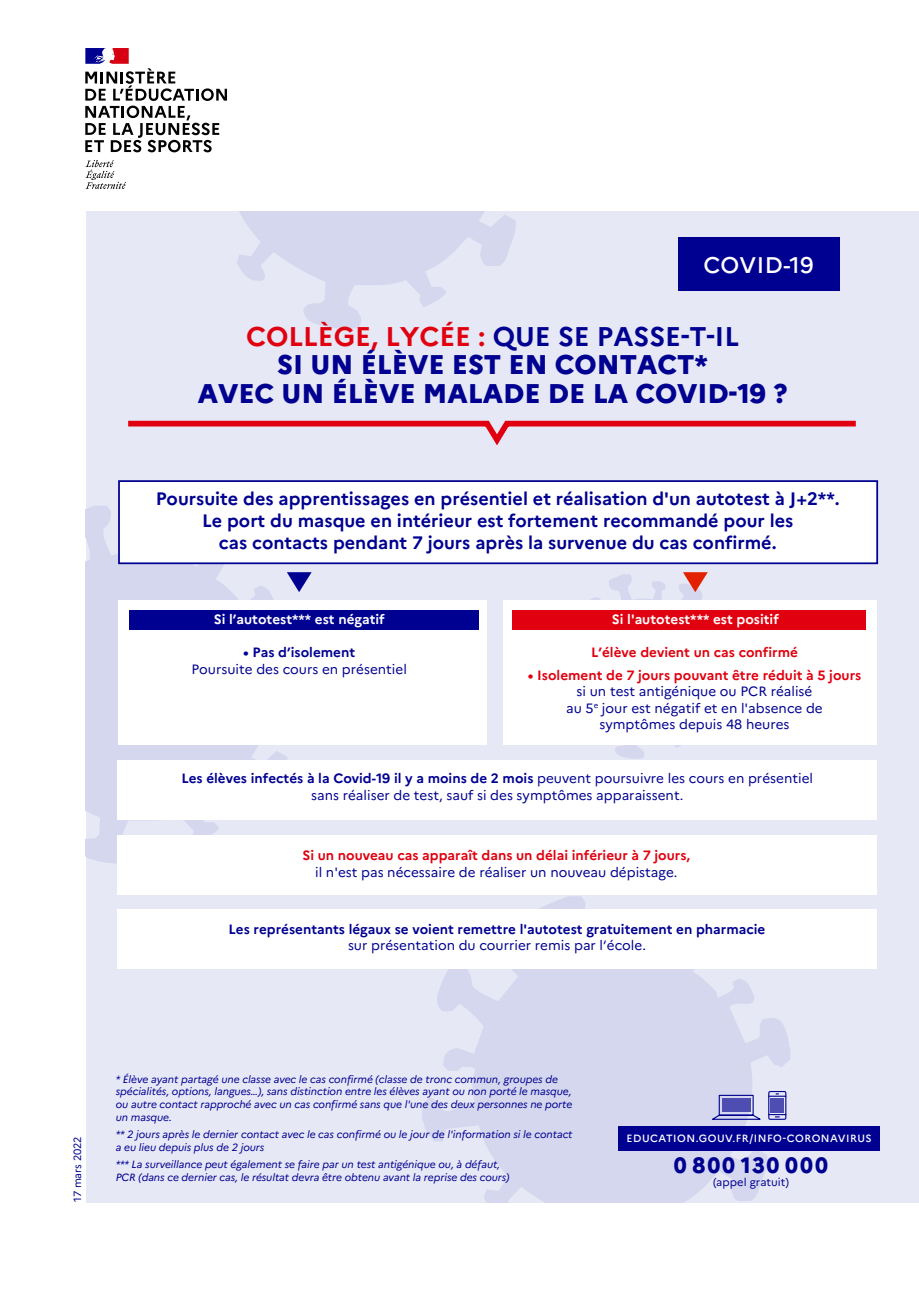
<style>
.page{position:relative;width:919px;height:1289px;background:#fff}
.page>*{position:absolute;margin:0;border:0;box-sizing:border-box;transform-origin:0 0}
.t1{font:800 27px/28.5px "Marianne";color:#000091;text-align:center}
.t2{font:500 22.65px "Marianne";letter-spacing:.02em;color:#fff}
.t3{font:800 22.2px "Marianne";letter-spacing:.095em;color:#000091}
.t4{font:700 18px/21.6px "Marianne";color:#000091;text-align:center}
.t5{font:13.5px/16.5px "Marianne";color:#000091;text-align:center}
.t6{font:700 13.5px "Marianne";color:#e1000f}
.t7{font:700 13.5px "Marianne";color:#000091}
.t8{font:700 13.5px "Marianne";color:#fff}
.t9{font:11.1px "Marianne";letter-spacing:.005em;color:#000091}
.t10{font:italic 10.5px/12.8px "Marianne";letter-spacing:-.005em;color:#000091}
.t11{font:500 10.5px "Marianne";letter-spacing:.05em;color:#fff}
.t12{font:10.5px "Marianne";letter-spacing:-.01em;color:#000091}
.s1{font-weight:700;color:#e1000f}
.s2{font-weight:700}
</style>
<div class="page">
<svg style="left:85px;top:160px;width:41px;height:29px"></svg>
<svg style="left:85px;top:48px;width:142px;height:104px"></svg>
<div style="left:86px;top:211px;width:832px;height:991px;background:#e7e8f5"></div>
<div style="left:678px;top:237px;width:161px;height:54px;background:#000091"></div>
<svg style="left:237px;top:211px;width:279px;height:118px"></svg>
<svg style="left:86px;top:506px;width:224px;height:358px;fill:#d5d7ee"></svg>
<svg style="left:422px;top:896px;width:368px;height:306px;fill:#d5d7ee"></svg>
<svg style="left:128px;top:420px;width:728px;height:26px"></svg>
<div style="left:118px;top:600px;width:369px;height:144px;background:#fff"></div>
<div style="left:129px;top:610px;width:349px;height:20px;background:#000091"></div>
<div style="left:502px;top:600px;width:374px;height:144px;background:#fff"></div>
<div style="left:117px;top:759px;width:759px;height:60px;background:#fff"></div>
<div style="left:117px;top:835px;width:759px;height:59px;background:#fff"></div>
<div style="left:512px;top:610px;width:353px;height:20px;background:#e1000f"></div>
<div style="left:118px;top:480px;width:760px;height:84px;background:#fff;border:2px solid #000091"></div>
<svg style="left:550px;top:572px;width:184px;height:187px"></svg>
<svg style="left:287px;top:572px;width:24px;height:20px"></svg>
<div style="left:117px;top:908px;width:759px;height:60px;background:#fff"></div>
<div style="left:768px;top:1090px;width:18px;height:29px;border:1px solid #000091;border-radius:2px"></div>
<svg style="left:708px;top:1093px;width:78px;height:27px"></svg>
<div style="left:770px;top:1097px;width:13px;height:15px;background:#4d4db2"></div>
<div style="left:618px;top:1125px;width:261px;height:25px;background:#000091"></div>
<h2 class="t2" style="left:703px;top:247px;width:112px">COVID-19</h2>
<h1 class="t1" style="left:198px;top:320px;width:591px"><span class="s1">COLLÈGE, LYCÉE :</span> <span class="s2">QUE SE PASSE-T-IL<br></span>SI UN ÉLÈVE EST EN CONTACT*<br>AVEC UN ÉLÈVE MALADE DE LA COVID-19 ?</h1>
<h3 class="t4" style="left:156px;top:486px;width:685px">Poursuite des apprentissages en présentiel et réalisation d'un autotest à J+2**.<br>Le port du masque en intérieur est fortement recommandé pour les<br>cas contacts pendant 7 jours après la survenue du cas confirmé.</h3>
<p class="t8" style="left:214px;top:609px;width:172px">Si l’autotest*** est négatif</p>
<p class="t7" style="left:243px;top:642px;width:113px">• Pas d’isolement</p>
<p class="t5" style="left:191px;top:659px;width:217px">Poursuite des cours en présentiel</p>
<p class="t8" style="left:612px;top:609px;width:168px">Si l'autotest*** est positif</p>
<p class="t6" style="left:591px;top:642px;width:208px">L’élève devient un cas confirmé</p>
<p class="t6" style="left:527px;top:664px;width:335px">• Isolement de 7 jours pouvant être réduit à 5 jours</p>
<p class="t5" style="left:566px;top:682px;width:258px">si un test antigénique ou PCR réalisé<br>au 5<sup>e</sup> jour est négatif et en l'absence de symptômes depuis 48 heures</p>
<p class="t5" style="left:181px;top:769px;width:633px"><span class="s2">Les élèves infectés à la Covid-19 il y a moins de 2 mois</span> peuvent poursuivre les cours en présentiel sans réaliser de test, sauf si des symptômes apparaissent.</p>
<p class="t6" style="left:302px;top:844px;width:389px">Si un nouveau cas apparaît dans un délai inférieur à 7 jours,</p>
<p class="t5" style="left:315px;top:862px;width:364px">il n'est pas nécessaire de réaliser un nouveau dépistage.</p>
<p class="t7" style="left:228px;top:918px;width:538px">Les représentants légaux se voient remettre l'autotest gratuitement en pharmacie</p>
<p class="t5" style="left:348px;top:936px;width:299px">sur présentation du courrier remis par l’école.</p>
<p class="t12" style="left:69px;top:1202px;width:67px;rotate:-90deg">17 mars 2022</p>
<p class="t10" style="left:116px;top:1071px;width:458px">* Élève ayant partagé une classe avec le cas confirmé (classe de tronc commun, groupes de spécialités, options, langues…), sans distinction entre les élèves ayant ou non porté le masque, ou autre contact rapproché avec un cas confirmé sans que l'une des deux personnes ne porte un masque.</p>
<p class="t10" style="left:116px;top:1127px;width:458px">** 2 jours après le dernier contact avec le cas confirmé ou le jour de l'information si le contact a eu lieu depuis plus de 2 jours</p>
<p class="t10" style="left:116px;top:1157px;width:395px">*** La surveillance peut également se faire par un test antigénique ou, à défaut,<br>PCR (dans ce dernier cas, le résultat devra être obtenu avant la reprise des cours)</p>
<p class="t11" style="left:626px;top:1130px;width:247px">EDUCATION.GOUV.FR/INFO-CORONAVIRUS</p>
<h3 class="t3" style="left:673px;top:1147px;width:156px">0 800 130 000</h3>
<p class="t9" style="left:713px;top:1173px;width:77px">(appel gratuit)</p>
</div>
